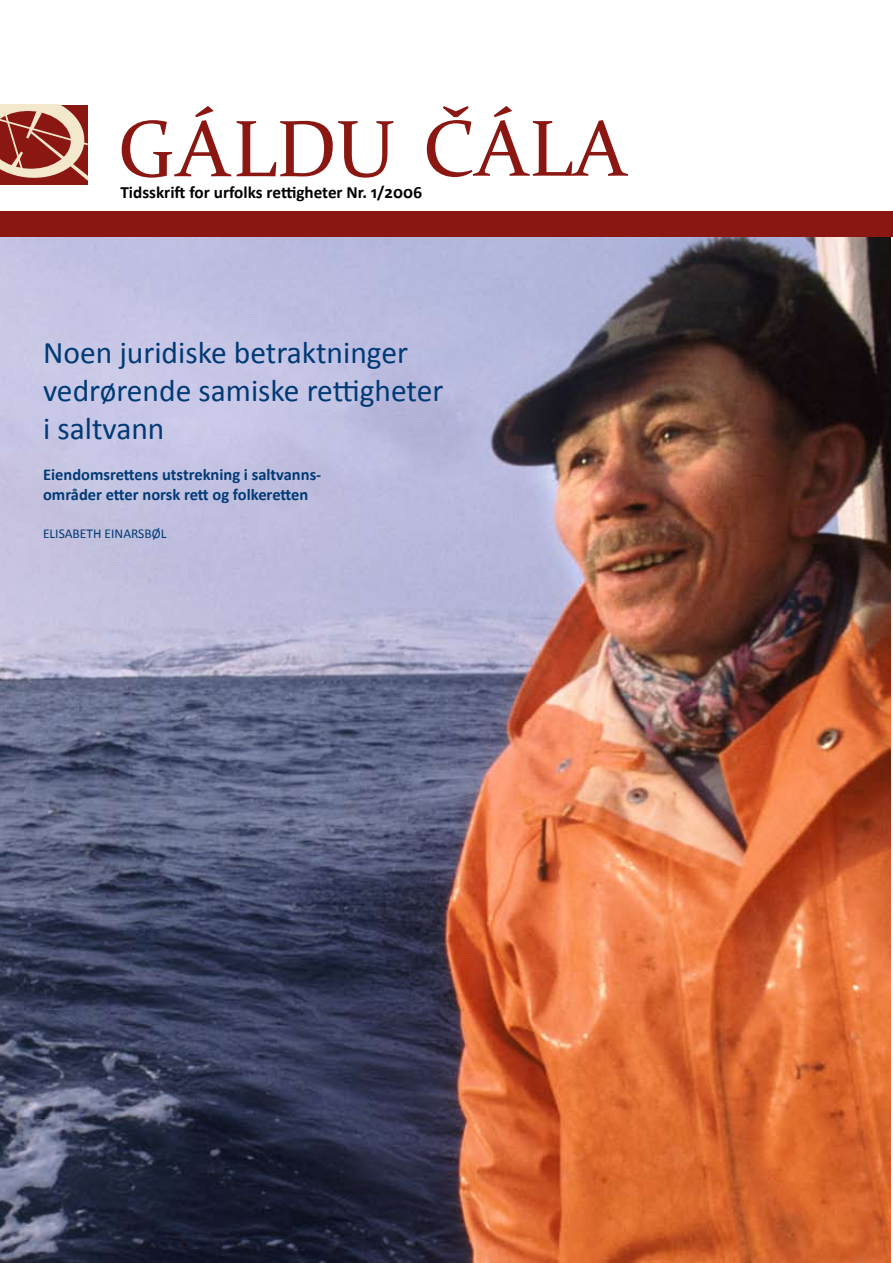
<style>
.page{position:relative;width:893px;height:1263px;background:#fff}
.page>*{position:absolute;margin:0;border:0;box-sizing:border-box;transform-origin:0 0}
.t1{font:31.5px/37.8px "Calibri";color:#003a75}
.t2{font:700 17.1px "Calibri";color:#000}
.t3{font:700 16.5px/19.8px "Calibri";color:#003a75}
.t4{font:13.5px "Calibri";color:#003a75}
</style>
<div class="page">
<img style="left:0;top:237px;width:890px;height:1026px">
<div style="left:0;top:105px;width:88px;height:80px;background:#8b1713"></div>
<svg style="left:122px;top:106px;width:109px;height:72px"></svg>
<svg style="left:237px;top:121px;width:156px;height:57px"></svg>
<svg style="left:0;top:105px;width:88px;height:76px"></svg>
<svg style="left:427px;top:106px;width:201px;height:71px"></svg>
<div style="left:0;top:212px;width:893px;height:25px;background:#8b1713"></div>
<svg style="left:62px;top:1210px;width:6px;height:8px"></svg>
<p class="t2" style="left:120px;top:182px;width:303px">Tidsskrift for urfolks rettigheter Nr. 1/2006</p>
<h1 class="t1" style="left:43px;top:332px;width:402px">Noen juridiske betraktninger vedrørende samiske rettigheter i saltvann</h1>
<p class="t3" style="left:43px;top:464px;width:280px">Eiendomsrettens utstrekning i saltvanns&shy;områder etter norsk rett og folkeretten</p>
<p class="t4" style="left:43px;top:525px;width:125px">Elisabeth Einarsbøl</p>
</div>
